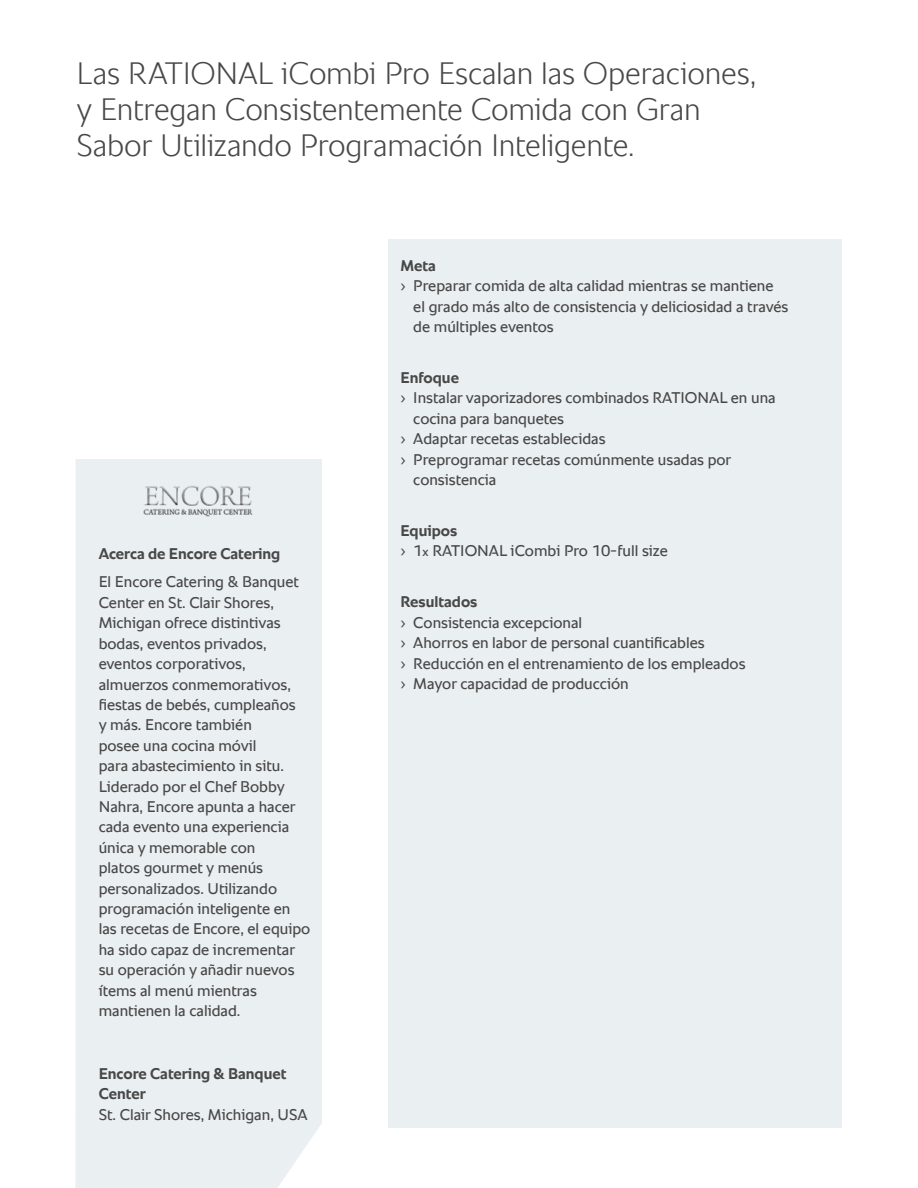
<style>
.page{position:relative;width:918px;height:1188px;background:#fff}
.page>*{position:absolute;margin:0;border:0;box-sizing:border-box;transform-origin:0 0}
.t1{font:300 31.5px/36px "RATIONAL Sans TT";letter-spacing:-.01em;color:#484847}
.t2{font:15.75px/20.4px "RATIONAL Sans TT";color:#484847}
.t3{font:700 15.75px/20.4px "RATIONAL Sans TT";color:#484847}
</style>
<div class="page">
<div style="left:75px;top:459px;width:247px;height:729px;background:#eaeff2"></div>
<div style="left:388px;top:240px;width:453px;height:888px;background:#eaeff2"></div>
<img style="left:144px;top:483px;width:110px;height:33px">
<h1 class="t1" style="left:77px;top:55px;width:682px">Las RATIONAL iCombi Pro Escalan las Operaciones, y Entregan Consistentemente Comida con Gran<br>Sabor Utilizando Programación Inteligente.</h1>
<p class="t3" style="left:99px;top:543px;width:183px">Acerca de Encore Catering</p>
<p class="t2" style="left:99px;top:572px;width:213px">El Encore Catering &amp; Banquet<br>Center en St. Clair Shores,<br>Michigan ofrece distintivas bodas, eventos privados, eventos corporativos, almuerzos conmemorativos, fiestas de bebés, cumpleaños<br>y más. Encore también<br>posee una cocina móvil<br>para abastecimiento in situ.<br>Liderado por el Chef Bobby<br>Nahra, Encore apunta a hacer cada evento una experiencia única y memorable con<br>platos gourmet y menús personalizados. Utilizando programación inteligente en las recetas de Encore, el equipo ha sido capaz de incrementar su operación y añadir nuevos ítems al menú mientras mantienen la calidad.</p>
<p class="t3" style="left:99px;top:1063px;width:189px">Encore Catering &amp; Banquet<br>Center</p>
<p class="t2" style="left:99px;top:1104px;width:210px">St. Clair Shores, Michigan, USA</p>
<p class="t3" style="left:401px;top:255px;width:37px">Meta</p>
<p class="t2" style="left:413px;top:276px;width:377px;text-indent:-13px">› Preparar comida de alta calidad mientras se mantiene el grado más alto de consistencia y deliciosidad a través de múltiples eventos</p>
<p class="t3" style="left:401px;top:367px;width:60px">Enfoque</p>
<p class="t2" style="left:401px;top:388px;width:377px">› Instalar vaporizadores combinados RATIONAL en una</p>
<p class="t2" style="left:413px;top:408px;width:152px">cocina para banquetes</p>
<p class="t2" style="left:401px;top:429px;width:207px">› Adaptar recetas establecidas</p>
<p class="t2" style="left:401px;top:449px;width:332px">› Preprogramar recetas comúnmente usadas por</p>
<p class="t2" style="left:413px;top:470px;width:85px">consistencia</p>
<p class="t3" style="left:401px;top:521px;width:58px">Equipos</p>
<p class="t2" style="left:401px;top:541px;width:269px">› 1x RATIONAL iCombi Pro 10-full size</p>
<p class="t3" style="left:401px;top:592px;width:78px">Resultados</p>
<p class="t2" style="left:401px;top:612px;width:347px">› Consistencia excepcional<br>› Ahorros en labor de personal cuantificables<br>› Reducción en el entrenamiento de los empleados › Mayor capacidad de producción</p>
</div>
